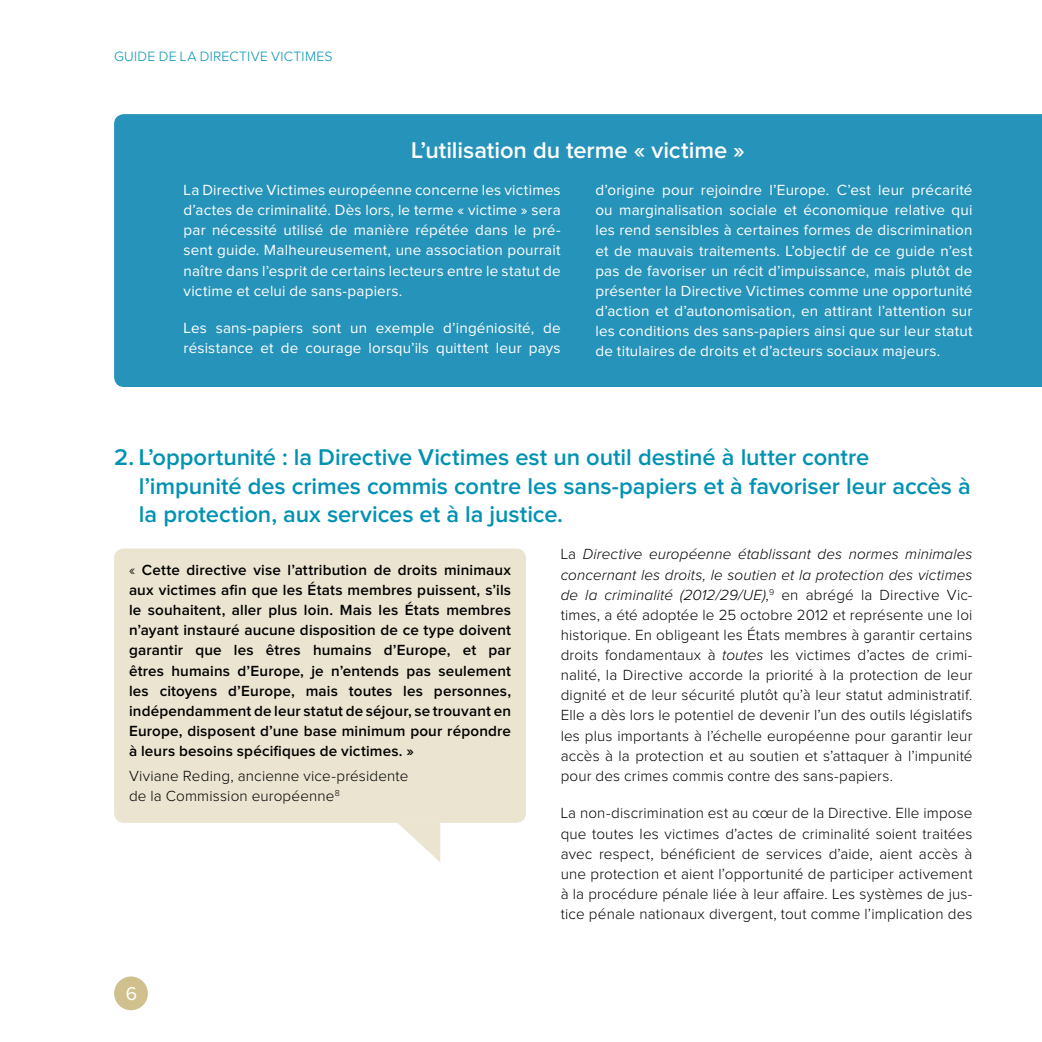
<style>
.page{position:relative;width:1042px;height:1042px;background:#fff}
.page>*{position:absolute;margin:0;border:0;box-sizing:border-box;transform-origin:0 0}
.t1{font:600 23.62px/28.3px "Proxima Nova";color:#0092b3}
.t2{font:600 23.62px "Proxima Nova";color:#fff}
.t3{font:19.25px "Proxima Nova";color:#fff}
.t4{font:300 15.22px/20.1px "Proxima Nova";letter-spacing:.01em;color:#000;text-align:justify}
.t5{font:15.22px/20.1px "Proxima Nova";letter-spacing:.015em;color:#fff;text-align:justify}
.t6{font:600 15.22px/20.1px "Proxima Nova";letter-spacing:.01em;color:#000;text-align:justify}
.t7{font:300 14px "Proxima Nova";letter-spacing:.02em;color:#0092b3}
.s1{font-weight:300}
.s2{font-style:italic}
</style>
<div class="page">
<div style="left:114px;top:976px;width:34px;height:34px;background:#cfc08e;border-radius:50%"></div>
<div style="left:114px;top:548px;width:412px;height:275px;background:#ebe4d1;border-radius:10px"></div>
<svg style="left:398px;top:823px;width:42px;height:39px"></svg>
<div style="left:114px;top:114px;width:928px;height:273px;background:#2693ba"></div>
<p class="t7" style="left:114px;top:48px;width:220px">GUIDE DE LA DIRECTIVE VICTIMES</p>
<h1 class="t2" style="left:411px;top:136px;width:335px">L’utilisation du terme « victime »</h1>
<p class="t5" style="left:184px;top:180px;width:379px">La Directive Victimes européenne concerne les victimes d’actes de criminalité. Dès lors, le terme « victime » sera par nécessité utilisé de manière répétée dans le pré&shy;sent guide. Malheureusement, une association pourrait naître dans l’esprit de certains lecteurs entre le statut de victime et celui de sans-papiers.</p>
<p class="t5" style="left:184px;top:318px;width:379px">Les sans-papiers sont un exemple d’ingéniosité, de résistance et de courage lorsqu’ils quittent leur pays</p>
<p class="t5" style="left:595px;top:180px;width:379px">d’origine pour rejoindre l’Europe. C’est leur précarité ou marginalisation sociale et économique relative qui les rend sensibles à certaines formes de discrimination et de mauvais traitements. L’objectif de ce guide n’est pas de favoriser un récit d’impuissance, mais plutôt de présenter la Directive Victimes comme une opportunité d’action et d’autonomisation, en attirant l’attention sur les conditions des sans-papiers ainsi que sur leur statut de titulaires de droits et d’acteurs sociaux majeurs.</p>
<h1 class="t1" style="left:139px;top:444px;width:833px;text-indent:-25px">2. L’opportunité : la Directive Victimes est un outil destiné à lutter contre l’impunité des crimes commis contre les sans-papiers et à favoriser leur accès à la protection, aux services et à la justice.</h1>
<p class="t6" style="left:129px;top:560px;width:384px"><span class="s1">«</span> Cette directive vise l’attribution de droits minimaux aux victimes afin que les États membres puissent, s’ils le souhaitent, aller plus loin. Mais les États membres n’ayant instauré aucune disposition de ce type doivent garantir que les êtres humains d’Europe, et par êtres humains d’Europe, je n’entends pas seulement les citoyens d’Europe, mais toutes les personnes, indépendamment de leur statut de séjour, se trouvant en Europe, disposent d’une base minimum pour répondre à leurs besoins spécifiques de victimes. »</p>
<p class="t4" style="left:129px;top:766px;width:281px">Viviane Reding, ancienne vice-présidente de la Commission européenne<sup>8</sup></p>
<p class="t4" style="left:561px;top:545px;width:413px">La <span class="s2">Directive européenne établissant des normes minimales concernant les droits, le soutien et la protection des victimes de la criminalité (2012/29/UE)</span>,<sup>9</sup> en abrégé la Directive Vic&shy;times, a été adoptée le 25 octobre 2012 et représente une loi historique. En obligeant les États membres à garantir certains droits fondamentaux à <span class="s2">toutes</span> les victimes d’actes de crimi&shy;nalité, la Directive accorde la priorité à la protection de leur dignité et de leur sécurité plutôt qu’à leur statut administratif.<br>Elle a dès lors le potentiel de devenir l’un des outils législatifs les plus importants à l’échelle européenne pour garantir leur accès à la protection et au soutien et s’attaquer à l’impunité pour des crimes commis contre des sans-papiers.</p>
<p class="t4" style="left:561px;top:803px;width:413px">La non-discrimination est au cœur de la Directive. Elle impose que toutes les victimes d’actes de criminalité soient traitées avec respect, bénéficient de services d’aide, aient accès à une protection et aient l’opportunité de participer activement à la procédure pénale liée à leur affaire. Les systèmes de jus&shy;tice pénale nationaux divergent, tout comme l’implication des</p>
<p class="t3" style="left:126px;top:982px;width:13px">6</p>
</div>
